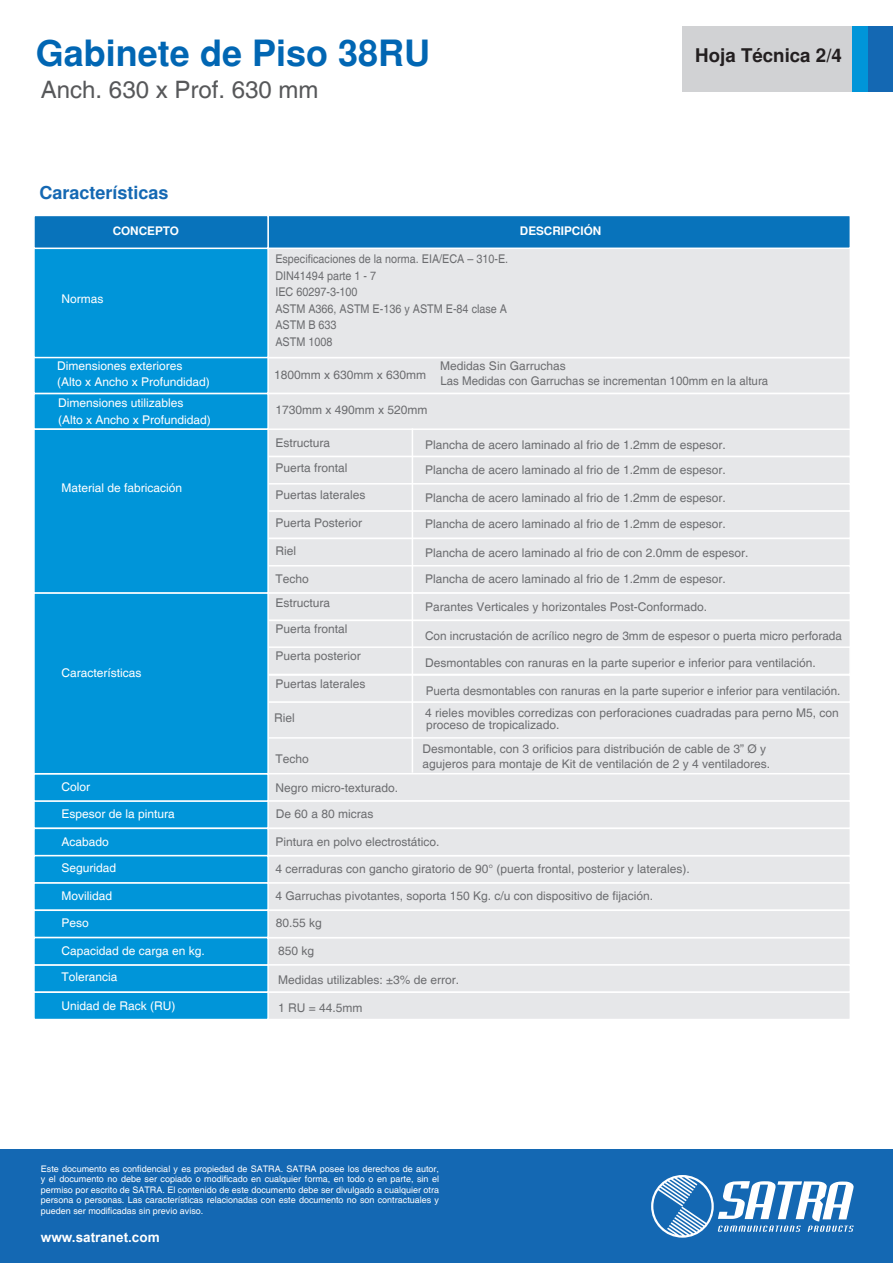
<style>
.page{position:relative;width:893px;height:1263px;background:#fff}
.page>*{position:absolute;margin:0;border:0;box-sizing:border-box;transform-origin:0 0}
.t1{font:700 36px "Helvetica";color:#0166b3}
.t2{font:24px "Helvetica";color:#57585a}
.t3{font:700 18.75px "Helvetica";color:#231f20}
.t4{font:700 18px "Helvetica";color:#1468b3}
.t5{font:700 13.5px "Arial";color:#fff}
.t6{font:12px/24.3px "Helvetica";color:#6c6d70}
.t7{font:12px/16.5px "Helvetica";color:#fff}
.t8{font:12px/16.5px "Helvetica";color:#6c6d70;scale:.9 1}
.t9{font:12px "Helvetica";color:#6c6d70;scale:.96 1}
.t10{font:700 11.7px "Helvetica";color:#fff}
.t11{font:9px/10.4px "Helvetica";color:#fff;text-align:justify}
</style>
<div class="page">
<div style="left:0;top:1149px;width:893px;height:114px;background:#1468b3"></div>
<svg style="left:651px;top:1175px;width:203px;height:63px"></svg>
<div style="left:868px;top:26px;width:25px;height:66px;background:#1468b3"></div>
<div style="left:851px;top:26px;width:17px;height:66px;background:#0095d9"></div>
<div style="left:682px;top:26px;width:169px;height:66px;background:#d1d2d4"></div>
<div style="left:33px;top:393px;width:236px;height:37px;background:#0095d9"></div>
<div style="left:269px;top:306px;width:581px;height:50px;background:#e6e7e9"></div>
<div style="left:33px;top:304px;width:236px;height:90px;background:#0095d9;border:2px solid #fff"></div>
<div style="left:33px;top:248px;width:236px;height:110px;background:#0095d9;border:2px solid #fff"></div>
<div style="left:33px;top:800px;width:236px;height:29px;background:#0095d9"></div>
<div style="left:33px;top:828px;width:236px;height:28px;background:#0095d9;border:2px solid #fff"></div>
<div style="left:33px;top:964px;width:236px;height:29px;background:#0095d9"></div>
<div style="left:33px;top:991px;width:236px;height:29px;background:#0095d9;border:2px solid #fff"></div>
<div style="left:33px;top:773px;width:236px;height:29px;background:#0095d9;border:2px solid #fff"></div>
<div style="left:33px;top:855px;width:236px;height:29px;background:#0095d9;border:2px solid #fff"></div>
<div style="left:33px;top:882px;width:236px;height:29px;background:#0095d9;border:2px solid #fff"></div>
<div style="left:33px;top:909px;width:236px;height:29px;background:#0095d9;border:2px solid #fff"></div>
<div style="left:33px;top:937px;width:236px;height:29px;background:#0095d9;border:2px solid #fff"></div>
<div style="left:33px;top:428px;width:236px;height:166px;background:#0095d9;border:2px solid #fff"></div>
<svg style="left:245px;top:356px;width:605px;height:664px;background:#e1e6e9"></svg>
<div style="left:33px;top:592px;width:236px;height:182px;background:#0095d9;border:2px solid #fff"></div>
<svg style="left:245px;top:216px;width:605px;height:90px;background:#95bed9"></svg>
<div style="left:33px;top:215px;width:236px;height:34px;background:#0873bb;border:2px solid #fff"></div>
<hr style="left:412px;top:428px;width:1px;height:345px;background:#fff">
<h1 class="t1" style="left:36px;top:32px;width:396px">Gabinete de Piso 38RU</h1>
<h3 class="t3" style="left:695px;top:45px;width:148px">Hoja Técnica 2/4</h3>
<h2 class="t2" style="left:41px;top:76px;width:279px">Anch. 630 x Prof. 630 mm</h2>
<h3 class="t4" style="left:40px;top:182px;width:131px">Características</h3>
<p class="t7" style="left:61px;top:291px;width:44px">Normas</p>
<p class="t10" style="left:113px;top:224px;width:68px">CONCEPTO</p>
<p class="t10" style="left:520px;top:224px;width:83px">DESCRIPCIÓN</p>
<p class="t8" style="left:275px;top:251px;width:260px">Especificaciones de la norma. EIA/ECA – 310-E.<br>DIN41494 parte 1 - 7<br>IEC 60297-3-100<br>ASTM A366, ASTM E-136 y ASTM E-84 clase A<br>ASTM B 633<br>ASTM 1008</p>
<p class="t7" style="left:57px;top:358px;width:154px">Dimensiones exteriores (Alto x Ancho x Profundidad)</p>
<p class="t7" style="left:58px;top:395px;width:154px">Dimensiones utilizables (Alto x Ancho x Profundidad)</p>
<p class="t7" style="left:61px;top:480px;width:122px">Material de fabricación</p>
<p class="t7" style="left:61px;top:664px;width:82px">Características</p>
<p class="t7" style="left:61px;top:779px;width:30px">Color</p>
<p class="t7" style="left:61px;top:806px;width:115px">Espesor de la pintura</p>
<p class="t7" style="left:61px;top:830px;width:56px;line-height:25.8px">Acabado<br>Seguridad</p>
<p class="t7" style="left:61px;top:888px;width:52px">Movilidad</p>
<p class="t7" style="left:61px;top:915px;width:29px">Peso</p>
<p class="t7" style="left:61px;top:939px;width:145px;line-height:25.3px">Capacidad de carga en kg.<br>Tolerancia</p>
<p class="t7" style="left:61px;top:998px;width:116px">Unidad de Rack (RU)</p>
<p class="t6" style="left:274px;top:363px;width:154px">1800mm x 630mm x 630mm</p>
<p class="t6" style="left:275px;top:398px;width:154px">1730mm x 490mm x 520mm</p>
<p class="t6" style="left:440px;top:354px;width:127px">Medidas Sin Garruchas</p>
<p class="t9" style="left:440px;top:374px;width:343px">Las Medidas con Garruchas se incrementan 100mm en la altura</p>
<p class="t6" style="left:275px;top:430px;width:74px;line-height:24.9px">Estructura<br>Puerta frontal</p>
<p class="t6" style="left:275px;top:483px;width:92px">Puertas laterales</p>
<p class="t6" style="left:275px;top:511px;width:88px">Puerta Posterior</p>
<p class="t6" style="left:275px;top:539px;width:22px">Riel</p>
<p class="t6" style="left:275px;top:567px;width:56px">Techo<br>Estructura</p>
<p class="t6" style="left:275px;top:617px;width:74px">Puerta frontal</p>
<p class="t6" style="left:275px;top:644px;width:87px">Puerta posterior</p>
<p class="t6" style="left:275px;top:672px;width:92px">Puertas laterales</p>
<p class="t6" style="left:274px;top:706px;width:22px">Riel</p>
<p class="t6" style="left:275px;top:747px;width:35px">Techo</p>
<p class="t6" style="left:425px;top:433px;width:302px">Plancha de acero laminado al frio de 1.2mm de espesor.<br>Plancha de acero laminado al frio de 1.2mm de espesor.</p>
<p class="t6" style="left:425px;top:486px;width:302px;line-height:25.7px">Plancha de acero laminado al frio de 1.2mm de espesor.<br>Plancha de acero laminado al frio de 1.2mm de espesor.</p>
<p class="t6" style="left:425px;top:541px;width:325px">Plancha de acero laminado al frio de con 2.0mm de espesor.</p>
<p class="t6" style="left:425px;top:567px;width:302px">Plancha de acero laminado al frio de 1.2mm de espesor.</p>
<p class="t6" style="left:425px;top:595px;width:284px">Parantes Verticales y horizontales Post-Conformado.</p>
<p class="t6" style="left:425px;top:624px;width:418px">Con incrustación de acrílico negro de 3mm de espesor o puerta micro perforada</p>
<p class="t6" style="left:425px;top:651px;width:392px">Desmontables con ranuras en la parte superior e inferior para ventilación.</p>
<p class="t6" style="left:425px;top:680px;width:417px;line-height:22.2px">Puerta desmontables con ranuras en la parte superior e inferior para ventilación.<br>4 rieles movibles corredizas con perforaciones cuadradas para perno M5, con</p>
<p class="t6" style="left:423px;top:713px;width:345px">proceso de tropicalizado.<br>Desmontable, con 3 orificios para distribución de cable de 3” Ø y</p>
<p class="t6" style="left:423px;top:752px;width:349px">agujeros para montaje de Kit de ventilación de 2 y 4 ventiladores.</p>
<p class="t6" style="left:275px;top:775px;width:124px;line-height:26px">Negro micro-texturado.<br>De 60 a 80 micras</p>
<p class="t6" style="left:275px;top:830px;width:166px">Pintura en polvo electrostático.</p>
<p class="t6" style="left:276px;top:856px;width:416px;line-height:26.4px">4 cerraduras con gancho giratorio de 90° (puerta frontal, posterior y laterales).<br>4 Garruchas pivotantes, soporta 150 Kg. c/u con dispositivo de fijación.</p>
<p class="t6" style="left:276px;top:911px;width:48px">80.55 kg</p>
<p class="t6" style="left:278px;top:939px;width:38px">850 kg</p>
<p class="t6" style="left:278px;top:968px;width:183px">Medidas utilizables: ±3% de error.</p>
<p class="t6" style="left:278px;top:996px;width:86px">1 RU = 44.5mm</p>
<p class="t11" style="left:41px;top:1164px;width:400px">Este documento es confidencial y es propiedad de SATRA. SATRA posee los derechos de autor, y el documento no debe ser copiado o modificado en cualquier forma, en todo o en parte, sin el permiso por escrito de SATRA. El contenido de este documento debe ser divulgado a cualquier otra persona o personas. Las características relacionadas con este documento no son contractuales y pueden ser modificadas sin previo aviso.</p>
<p class="t5" style="left:41px;top:1228px;width:120px">www.satranet.com</p>
</div>
